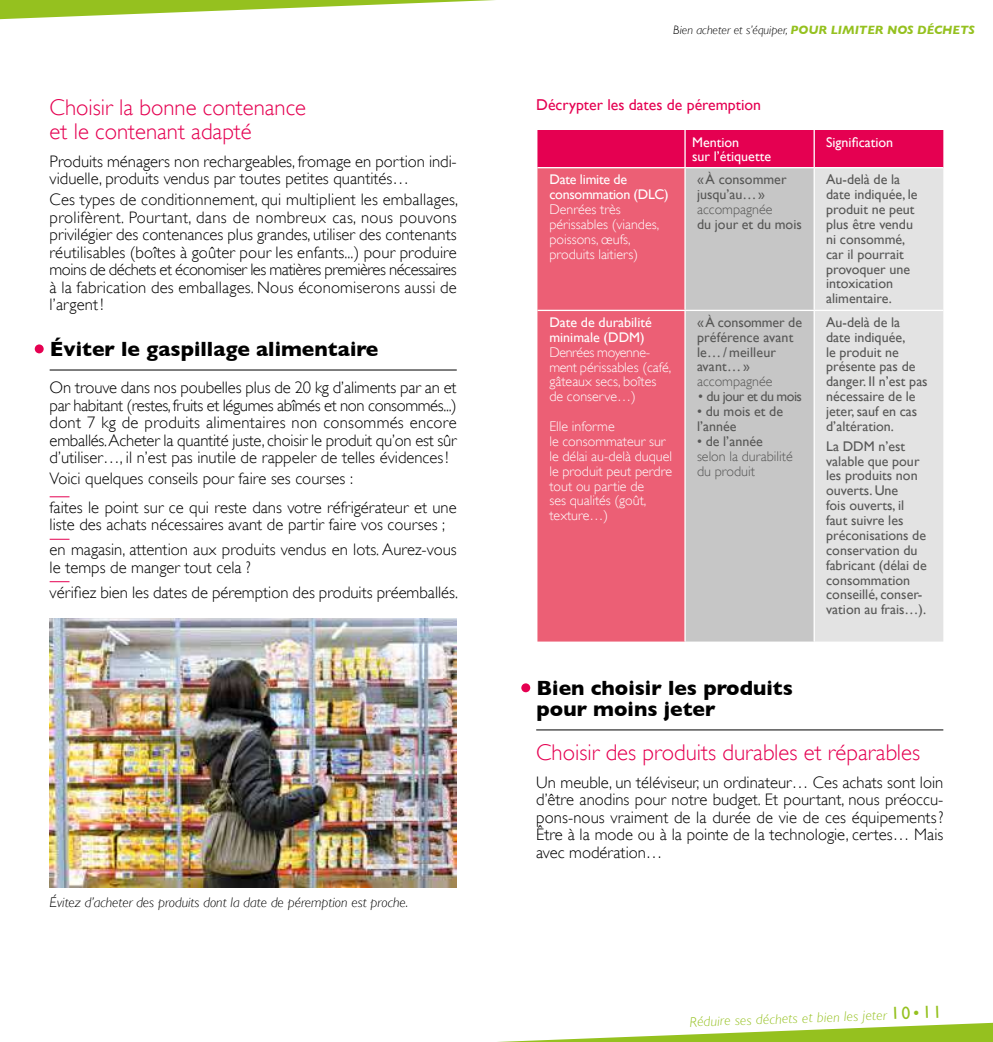
<style>
.page{position:relative;width:993px;height:1042px;background:#fff}
.page>*{position:absolute;margin:0;border:0;box-sizing:border-box;transform-origin:0 0}
.t1{font:300 22.75px/24.5px "Gill Sans";color:#e50051}
.t2{font:700 21px/21px "Gill Sans";color:#000}
.t3{font:300 16.62px/17.5px "Gill Sans";color:#000}
.t4{font:15.75px "Gill Sans";color:#e50051}
.t5{font:14px/14.9px "Gill Sans";color:#575756}
.t6{font:300 14px/14.9px "Gill Sans";color:#fff}
.t7{font:14px/14px "Gill Sans";color:#fff}
.t8{font:italic 300 14px "Gill Sans";color:#000}
.t9{font:300 14px/14.9px "Gill Sans";color:#575756}
.t10{font:italic 300 14px "Gill Sans";color:#95c11f}
.t11{font:14px/14.9px "Gill Sans";letter-spacing:-.02em;color:#fff}
.t12{font:14px "Gill Sans";letter-spacing:-.04em;color:#575756}
.t13{font:italic 300 12.25px "Gill Sans";color:#000}
.s1{font-weight:700;color:#95c11f}
.s2{font-weight:300}
.s3{font-weight:400;font-style:normal;font-size:17.5px}
.s4{font-style:normal;font-size:17.5px}
</style>
<div class="page">
<svg style="left:0;top:0;width:495px;height:20px"></svg>
<svg style="left:498px;top:1022px;width:494px;height:20px"></svg>
<hr style="left:50px;top:370px;width:406px;height:1px;background:#000">
<svg style="left:50px;top:496px;width:19px;height:1px"></svg>
<svg style="left:50px;top:539px;width:19px;height:1px"></svg>
<svg style="left:50px;top:581px;width:19px;height:1px"></svg>
<div style="left:35px;top:344px;width:9px;height:9px;background:#e50051;border-radius:50%"></div>
<hr style="left:536px;top:729px;width:407px;height:1px;background:#000">
<div style="left:521px;top:683px;width:9px;height:9px;background:#e50051;border-radius:50%"></div>
<div style="left:537px;top:130px;width:406px;height:37px;background:#e50051"></div>
<div style="left:537px;top:168px;width:147px;height:473px;background:#ec5f75"></div>
<div style="left:685px;top:168px;width:128px;height:473px;background:#c6c6c6"></div>
<div style="left:815px;top:168px;width:128px;height:473px;background:#e3e3e3"></div>
<hr style="left:684px;top:130px;width:1px;height:37px;background:#fff">
<hr style="left:813px;top:130px;width:1px;height:37px;background:#fff">
<hr style="left:537px;top:310px;width:147px;height:1px;background:#fff">
<hr style="left:684px;top:310px;width:129px;height:1px;background:#fff">
<hr style="left:813px;top:310px;width:130px;height:1px;background:#fff">
<img style="left:50px;top:618px;width:406px;height:269px">
<h1 class="t1" style="left:50px;top:95px;width:258px">Choisir la bonne contenance et le contenant adapté</h1>
<p class="t3" style="left:50px;top:153px;width:408px">Produits ménagers non rechargeables, fromage en portion indi&shy;viduelle, produits vendus par toutes petites quantités…</p>
<p class="t3" style="left:50px;top:191px;width:410px;text-align:justify">Ces types de conditionnement, qui multiplient les emballages, prolifèrent. Pourtant, dans de nombreux cas, nous pouvons privilégier des contenances plus grandes, utiliser des contenants réutilisables (boîtes à goûter pour les enfants...) pour produire moins de déchets et économiser les matières premières nécessaires à la fabrication des emballages. Nous économiserons aussi de l’argent!</p>
<p class="t2" style="left:50px;top:338px;width:330px">Éviter le gaspillage alimentaire</p>
<p class="t3" style="left:50px;top:379px;width:408px;text-align:justify">On trouve dans nos poubelles plus de 20 kg d’aliments par an et par habitant (restes, fruits et légumes abîmés et non consommés...) dont 7 kg de produits alimentaires non consommés encore emballés. Acheter la quantité juste, choisir le produit qu’on est sûr d’utiliser…, il n’est pas inutile de rappeler de telles évidences!</p>
<p class="t3" style="left:50px;top:464px;width:408px;line-height:28.3px">Voici quelques conseils pour faire ses courses :<br>faites le point sur ce qui reste dans votre réfrigérateur et une</p>
<p class="t3" style="left:50px;top:512px;width:408px;line-height:24.8px">liste des achats nécessaires avant de partir faire vos courses ; en magasin, attention aux produits vendus en lots. Aurez-vous</p>
<p class="t3" style="left:50px;top:554px;width:410px;line-height:25px">le temps de manger tout cela ?<br>vérifiez bien les dates de péremption des produits préemballés.</p>
<p class="t8" style="left:50px;top:894px;width:360px">Évitez d’acheter des produits dont la date de péremption est proche.</p>
<p class="t13" style="left:673px;top:23px;width:303px">Bien acheter et s’équiper, <span class="s1">POUR LIMITER NOS DÉCHETS</span></p>
<p class="t4" style="left:536px;top:96px;width:226px">Décrypter les dates de péremption</p>
<p class="t11" style="left:549px;top:172px;width:121px">Date limite de consommation (DLC)</p>
<p class="t6" style="left:549px;top:202px;width:111px">Denrées très périssables (viandes, poissons, œufs, produits laitiers)</p>
<p class="t7" style="left:549px;top:315px;width:104px;line-height:14.9px">Date de durabilité minimale (DDM)</p>
<p class="t6" style="left:549px;top:345px;width:123px">Denrées moyenne&shy;ment périssables (café, gâteaux secs, boîtes de conserve…)</p>
<p class="t6" style="left:549px;top:419px;width:124px">Elle informe<br>le consommateur sur le délai au-delà duquel le produit peut perdre tout ou partie de<br>ses qualités (goût, texture…)</p>
<p class="t7" style="left:691px;top:135px;width:80px">Mention<br>sur l’étiquette</p>
<p class="t7" style="left:825px;top:135px;width:69px">Signification</p>
<p class="t5" style="left:696px;top:172px;width:91px">«À consommer jusqu’au…»</p>
<p class="t9" style="left:696px;top:202px;width:77px">accompagnée</p>
<p class="t5" style="left:696px;top:217px;width:106px">du jour et du mois</p>
<p class="t5" style="left:696px;top:314px;width:107px">«À consommer de préférence avant le…/meilleur avant…»</p>
<p class="t9" style="left:696px;top:374px;width:77px">accompagnée</p>
<p class="t12" style="left:696px;top:388px;width:106px"><span class="s2">•</span> du jour et du mois</p>
<p class="t5" style="left:696px;top:404px;width:88px">• du mois et de l’année</p>
<p class="t5" style="left:696px;top:433px;width:67px">• de l’année</p>
<p class="t9" style="left:696px;top:448px;width:97px">selon la durabilité du produit</p>
<p class="t5" style="left:825px;top:172px;width:93px">Au-delà de la date indiquée, le produit ne peut plus être vendu ni consommé, car il pourrait provoquer une intoxication alimentaire.</p>
<p class="t5" style="left:825px;top:314px;width:103px">Au-delà de la date indiquée,<br>le produit ne présente pas de danger. Il n’est pas nécessaire de le jeter, sauf en cas d’altération.</p>
<p class="t5" style="left:825px;top:438px;width:102px">La DDM n’est valable que pour les produits non ouverts. Une<br>fois ouverts, il faut suivre les préconisations de conservation du fabricant (délai de consommation conseillé, conser&shy;vation au frais…).</p>
<p class="t2" style="left:536px;top:677px;width:258px">Bien choisir les produits pour moins jeter</p>
<h1 class="t1" style="left:536px;top:740px;width:385px">Choisir des produits durables et réparables</h1>
<p class="t3" style="left:536px;top:773px;width:408px;text-align:justify">Un meuble, un téléviseur, un ordinateur… Ces achats sont loin d’être anodins pour notre budget. Et pourtant, nous préoccu&shy;pons-nous vraiment de la durée de vie de ces équipements?<br>Être à la mode ou à la pointe de la technologie, certes… Mais avec modération…</p>
<p class="t10" style="left:689px;top:1014px;width:254px;rotate:-2deg">Réduire ses déchets et bien les jeter <span class="s3">10</span><span class="s4">•</span><span class="s3">11</span></p>
</div>
